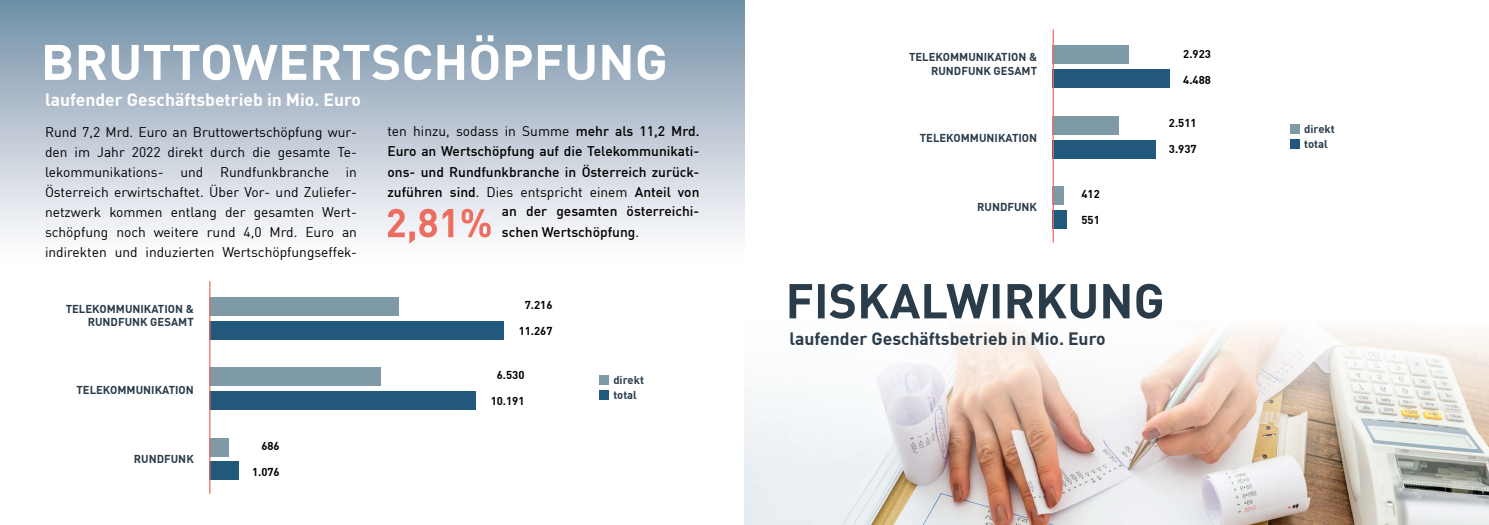
<style>
.page{position:relative;width:1489px;height:525px;background:#fff}
.page>*{position:absolute;margin:0;border:0;box-sizing:border-box;transform-origin:0 0}
.t1{font:700 17.5px "DIN Offc Pro";color:#fff}
.t2{font:700 17.5px "DIN Offc Pro";color:#2a3c4a}
.t3{font:13.75px/20px "DIN Offc Pro";color:#000;text-align:justify}
.t4{font:500 13.75px/20px "DIN Offc Pro";color:#000}
.t5{font:700 11.25px/13.5px "DIN Offc Pro";color:#2a3c4a;text-align:right}
.t6{font:700 11.25px "DIN Offc Pro";color:#000}
.s1{font-weight:400}
</style>
<div class="page">
<div style="left:0;top:0;width:744px;height:262px;background:linear-gradient(to bottom,#728fa7,#fff)"></div>
<img style="left:744px;top:329px;width:744px;height:195px">
<svg style="left:45px;top:35px;width:620px;height:45px"></svg>
<div style="left:599px;top:375px;width:9px;height:9px;background:#7f9aa7"></div>
<div style="left:599px;top:390px;width:9px;height:9px;background:#21587b"></div>
<div style="left:1289px;top:124px;width:9px;height:9px;background:#7f9aa7"></div>
<div style="left:1289px;top:139px;width:9px;height:9px;background:#21587b"></div>
<div style="left:209px;top:437px;width:19px;height:19px;background:#7f9aa7"></div>
<div style="left:209px;top:461px;width:29px;height:19px;background:#21587b"></div>
<div style="left:209px;top:391px;width:267px;height:19px;background:#21587b"></div>
<div style="left:209px;top:367px;width:172px;height:19px;background:#7f9aa7"></div>
<div style="left:209px;top:320px;width:295px;height:19px;background:#21587b"></div>
<div style="left:209px;top:296px;width:190px;height:19px;background:#7f9aa7"></div>
<hr style="left:209px;top:281px;width:1px;height:212px;background:#ed6d60">
<div style="left:1052px;top:186px;width:11px;height:19px;background:#7f9aa7"></div>
<div style="left:1052px;top:209px;width:15px;height:19px;background:#21587b"></div>
<div style="left:1052px;top:140px;width:104px;height:19px;background:#21587b"></div>
<div style="left:1052px;top:115px;width:67px;height:19px;background:#7f9aa7"></div>
<div style="left:1052px;top:69px;width:118px;height:19px;background:#21587b"></div>
<div style="left:1052px;top:45px;width:76px;height:19px;background:#7f9aa7"></div>
<hr style="left:1052px;top:30px;width:1px;height:212px;background:#ed6d60">
<svg style="left:789px;top:283px;width:372px;height:35px"></svg>
<svg style="left:388px;top:209px;width:102px;height:34px"></svg>
<p class="t1" style="left:45px;top:85px;width:317px">laufender Geschäftsbetrieb in Mio. Euro</p>
<p class="t3" style="left:45px;top:120px;width:313px">Rund 7,2 Mrd. Euro an Bruttowertschöpfung wur&shy;den im Jahr 2022 direkt durch die gesamte Te&shy;lekommunikations- und Rundfunkbranche in Österreich erwirtschaftet. Über Vor- und Zuliefer&shy;netzwerk kommen entlang der gesamten Wert&shy;schöpfung noch weitere rund 4,0 Mrd. Euro an indirekten und induzierten Wertschöpfungseffek-</p>
<p class="t4" style="left:387px;top:120px;width:313px;text-align:justify"><span class="s1">ten hinzu, sodass in Summe</span> mehr als 11,2 Mrd.<br>Euro an Wertschöpfung auf die Telekommunikati&shy;ons- und Rundfunkbranche in Österreich zurück&shy;zuführen sind<span class="s1">. Dies entspricht einem</span> Anteil von</p>
<p class="t4" style="left:502px;top:200px;width:199px">an der gesamten österreichi&shy;schen Wertschöpfung<span class="s1">.</span></p>
<p class="t5" style="left:66px;top:300px;width:130px">TELEKOMMUNIKATION &amp;<br>RUNDFUNK GESAMT</p>
<p class="t6" style="left:525px;top:295px;width:29px">7.216</p>
<p class="t6" style="left:518px;top:321px;width:35px">11.267</p>
<p class="t5" style="left:76px;top:381px;width:119px">TELEKOMMUNIKATION</p>
<p class="t5" style="left:134px;top:450px;width:61px">RUNDFUNK</p>
<p class="t6" style="left:261px;top:436px;width:20px">686</p>
<p class="t6" style="left:252px;top:462px;width:29px">1.076</p>
<p class="t6" style="left:497px;top:365px;width:29px">6.530</p>
<p class="t6" style="left:490px;top:391px;width:35px">10.191</p>
<p class="t5" style="left:613px;top:371px;width:32px">direkt</p>
<p class="t5" style="left:613px;top:386px;width:25px">total</p>
<p class="t5" style="left:909px;top:49px;width:130px">TELEKOMMUNIKATION &amp;<br>RUNDFUNK GESAMT</p>
<p class="t6" style="left:1183px;top:44px;width:29px">2.923</p>
<p class="t6" style="left:1183px;top:70px;width:29px">4.488</p>
<p class="t5" style="left:919px;top:130px;width:119px">TELEKOMMUNIKATION</p>
<p class="t5" style="left:977px;top:198px;width:61px">RUNDFUNK</p>
<p class="t6" style="left:1081px;top:184px;width:20px">412</p>
<p class="t6" style="left:1081px;top:210px;width:20px">551</p>
<p class="t2" style="left:789px;top:324px;width:317px">laufender Geschäftsbetrieb in Mio. Euro</p>
<p class="t6" style="left:1168px;top:113px;width:29px">2.511</p>
<p class="t6" style="left:1168px;top:139px;width:29px">3.937</p>
<p class="t5" style="left:1303px;top:120px;width:32px">direkt</p>
<p class="t5" style="left:1303px;top:135px;width:25px">total</p>
</div>
